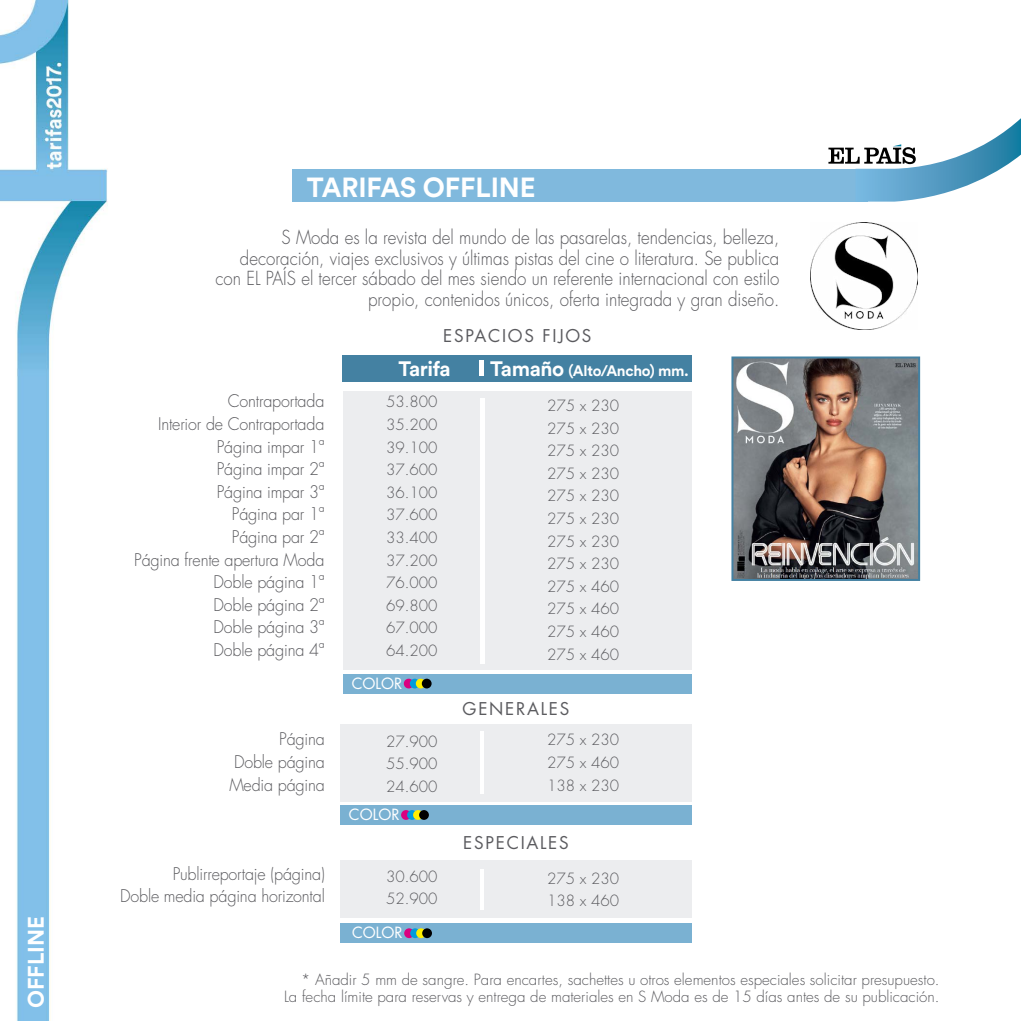
<style>
.page{position:relative;width:1021px;height:1021px;background:#fff}
.page>*{position:absolute;margin:0;border:0;box-sizing:border-box;transform-origin:0 0}
.t1{font:700 27.4px "Circular Std";letter-spacing:-.005em;color:#fff}
.t2{font:700 22.2px "Circular Std";letter-spacing:-.005em;color:#fff}
.t3{font:700 20.8px "Circular Std";letter-spacing:-.02em;color:#fff}
.t4{font:300 18.8px/20.8px "Futura Std";color:#5b5b5f;text-align:right;scale:.9 1}
.t5{font:17.2px "Futura Std";letter-spacing:.1em;color:#5b5b5f}
.t6{font:300 17px/22.6px "Futura Std";letter-spacing:-.01em;color:#5b5b5f;text-align:right;scale:.95 1}
.t7{font:300 15px/22.6px "Futura Std";color:#5b5b5f;text-align:justify}
.t8{font:700 15px "Circular Std";letter-spacing:-.02em;color:#fff}
.t9{font:15px "Futura Std";color:#fff}
.s1{font-size:20.8px}
</style>
<div class="page">
<img style="left:1px;top:0;width:920px;height:1020px">
<div style="left:293px;top:169px;width:575px;height:33px;background:#80b9dd"></div>
<svg style="left:828px;top:118px;width:192px;height:84px"></svg>
<img style="left:734px;top:359px;width:183px;height:219px">
<div style="left:731px;top:356px;width:189px;height:225px;border:2px solid #4481a2"></div>
<img style="left:810px;top:223px;width:107px;height:106px">
<div style="left:340px;top:724px;width:351px;height:77px;background:#ebecee"></div>
<div style="left:340px;top:860px;width:351px;height:58px;background:#ebecee"></div>
<div style="left:340px;top:805px;width:351px;height:19px;background:#7ab1d2"></div>
<div style="left:340px;top:923px;width:351px;height:20px;background:#7ab1d2"></div>
<div style="left:401px;top:810px;width:10px;height:9px;background:#db0080;border-radius:50%"></div>
<div style="left:404px;top:928px;width:10px;height:10px;background:#db0080;border-radius:50%"></div>
<div style="left:407px;top:810px;width:10px;height:9px;background:#009cde;border-radius:50%"></div>
<div style="left:410px;top:928px;width:10px;height:10px;background:#009cde;border-radius:50%"></div>
<div style="left:413px;top:810px;width:10px;height:9px;background:#ffef00;border-radius:50%"></div>
<div style="left:416px;top:928px;width:10px;height:10px;background:#ffef00;border-radius:50%"></div>
<div style="left:419px;top:810px;width:10px;height:9px;background:#000;border-radius:50%"></div>
<div style="left:422px;top:928px;width:10px;height:10px;background:#000;border-radius:50%"></div>
<hr style="left:480px;top:731px;width:4px;height:62px;background:#fff">
<hr style="left:480px;top:869px;width:4px;height:41px;background:#fff">
<div style="left:343px;top:391px;width:348px;height:278px;background:#ebecee"></div>
<div style="left:343px;top:673px;width:348px;height:20px;background:#7ab1d2"></div>
<svg style="left:404px;top:678px;width:9px;height:10px"></svg>
<svg style="left:410px;top:678px;width:9px;height:10px"></svg>
<svg style="left:416px;top:678px;width:9px;height:10px"></svg>
<div style="left:422px;top:678px;width:9px;height:10px;background:#000;border-radius:50%"></div>
<div style="left:342px;top:355px;width:349px;height:26px;background:#4481a2"></div>
<hr style="left:480px;top:398px;width:4px;height:266px;background:#fff">
<hr style="left:479px;top:361px;width:4px;height:15px;background:#fff">
<h2 class="t2" style="left:22px;top:1007px;width:93px;rotate:-90deg">OFFLINE</h2>
<h1 class="t1" style="left:307px;top:169px;width:230px">TARIFAS OFFLINE</h1>
<p class="t4" style="left:215px;top:227px;width:628px">S Moda es la revista del mundo de las pasarelas, tendencias, belleza, decoración, viajes exclusivos y últimas pistas del cine o literatura. Se publica con EL PAÍS el tercer sábado del mes siendo un referente internacional con estilo propio, contenidos únicos, oferta integrada y gran diseño.</p>
<p class="t6" style="left:134px;top:390px;width:201px">Contraportada<br>Interior de Contraportada<br>Página impar 1ª<br>Página impar 2ª<br>Página impar 3ª<br>Página par 1ª<br>Página par 2ª<br>Página frente apertura Moda<br>Doble página 1ª<br>Doble página 2ª<br>Doble página 3ª<br>Doble página 4ª</p>
<p class="t6" style="left:229px;top:728px;width:102px;text-align:justify;text-indent:50px">Página Doble página Media página</p>
<p class="t6" style="left:120px;top:862px;width:217px">Publirreportaje (página)<br>Doble media página horizontal</p>
<p class="t5" style="left:443px;top:324px;width:150px">ESPACIOS FIJOS</p>
<h3 class="t3" style="left:398px;top:355px;width:54px">Tarifa</h3>
<p class="t8" style="left:490px;top:361px;width:200px"><span class="s1">Tamaño</span> (Alto/Ancho) mm.</p>
<p class="t7" style="left:547px;top:394px;width:74px">275 x 230<br>275 x 230<br>275 x 230<br>275 x 230<br>275 x 230<br>275 x 230<br>275 x 230<br>275 x 230<br>275 x 460<br>275 x 460<br>275 x 460<br>275 x 460</p>
<p class="t7" style="left:386px;top:391px;width:53px">53.800<br>35.200<br>39.100<br>37.600<br>36.100<br>37.600<br>33.400<br>37.200<br>76.000<br>69.800<br>67.000<br>64.200</p>
<p class="t9" style="left:352px;top:673px;width:52px">COLOR</p>
<p class="t7" style="left:386px;top:730px;width:53px">27.900<br>55.900<br>24.600</p>
<p class="t9" style="left:349px;top:805px;width:52px">COLOR</p>
<p class="t7" style="left:386px;top:865px;width:53px">30.600<br>52.900</p>
<p class="t9" style="left:352px;top:923px;width:52px">COLOR</p>
<p class="t5" style="left:462px;top:698px;width:108px">GENERALES</p>
<p class="t7" style="left:547px;top:729px;width:74px">275 x 230<br>275 x 460<br>138 x 230</p>
<p class="t5" style="left:463px;top:831px;width:107px">ESPECIALES</p>
<p class="t7" style="left:547px;top:867px;width:74px">275 x 230<br>138 x 460</p>
<p class="t7" style="left:284px;top:971px;width:657px;line-height:17px;text-align:right">* Añadir 5 mm de sangre. Para encartes, sachettes u otros elementos especiales solicitar presupuesto.<br>La fecha límite para reservas y entrega de materiales en S Moda es de 15 días antes de su publicación.</p>
</div>
